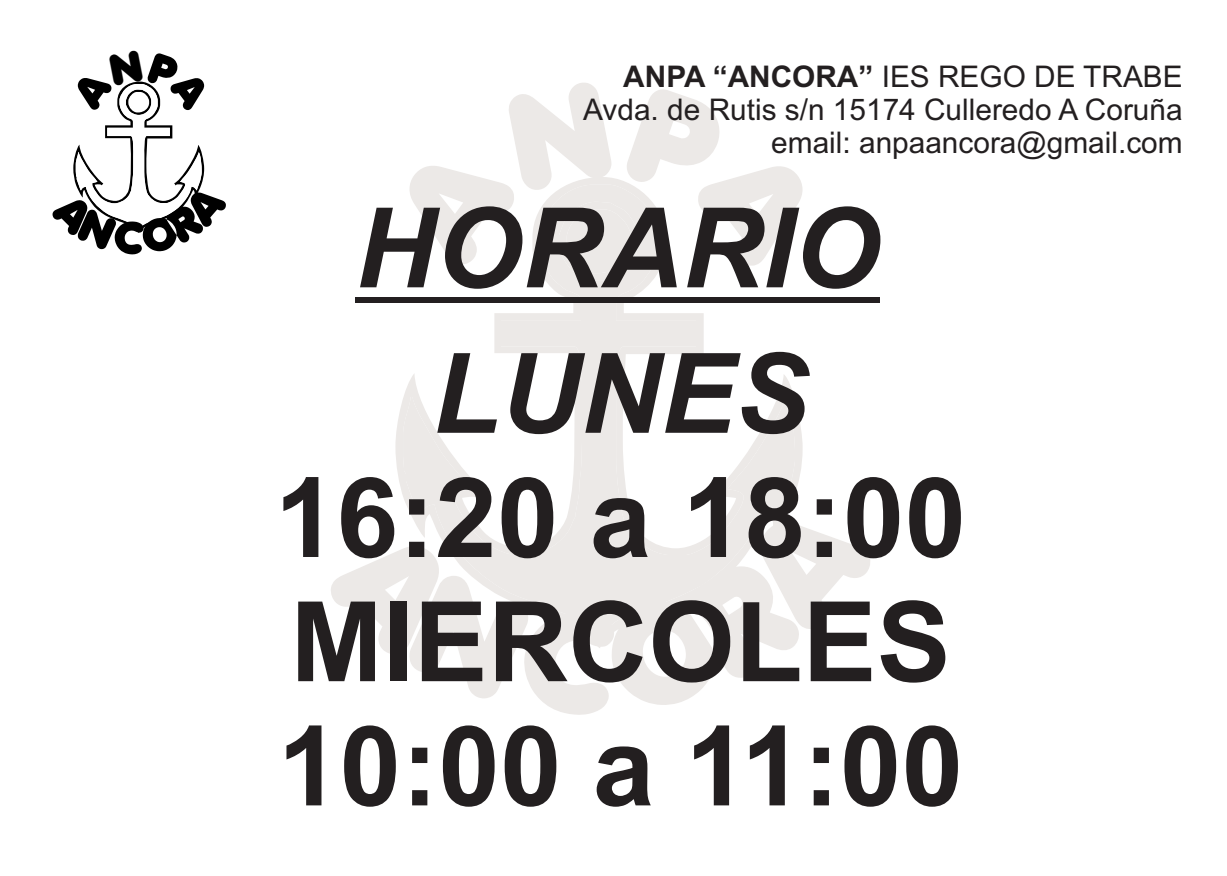
<style>
.page{position:relative;width:1227px;height:876px;background:#fff}
.page>*{position:absolute;margin:0;border:0;box-sizing:border-box;transform-origin:0 0}
.t1{font:700 111px/124px "Arial";color:#231f20}
.t2{font:italic 700 111px/145.4px "Arial";color:#231f20;text-align:center}
.t3{font:29.8px/33.2px "Arial";color:#231f20;text-align:right}
.s1{font-weight:700}
</style>
<div class="page">
<svg style="left:403px;top:280px;width:392px;height:241px"></svg>
<svg style="left:331px;top:521px;width:539px;height:193px;fill:#ece9e7"></svg>
<div style="left:355px;top:297px;width:524px;height:5px;background:#231f20"></div>
<svg style="left:532px;top:177px;width:134px;height:103px"></svg>
<svg style="left:52px;top:81px;width:174px;height:173px"></svg>
<p class="t3" style="left:583px;top:62px;width:601px"><span class="s1">ANPA “ANCORA”</span> IES REGO DE TRABE<br>Avda. de Rutis s/n 15174 Culleredo A Coruña email: anpaancora@gmail.com</p>
<h1 class="t2" style="left:355px;top:186px;width:526px">HORARIO<br>LUNES</h1>
<h1 class="t1" style="left:275px;top:466px;width:693px">16:20 a 18:00<br>MIERCOLES<br>10:00 a 11:00</h1>
</div>
